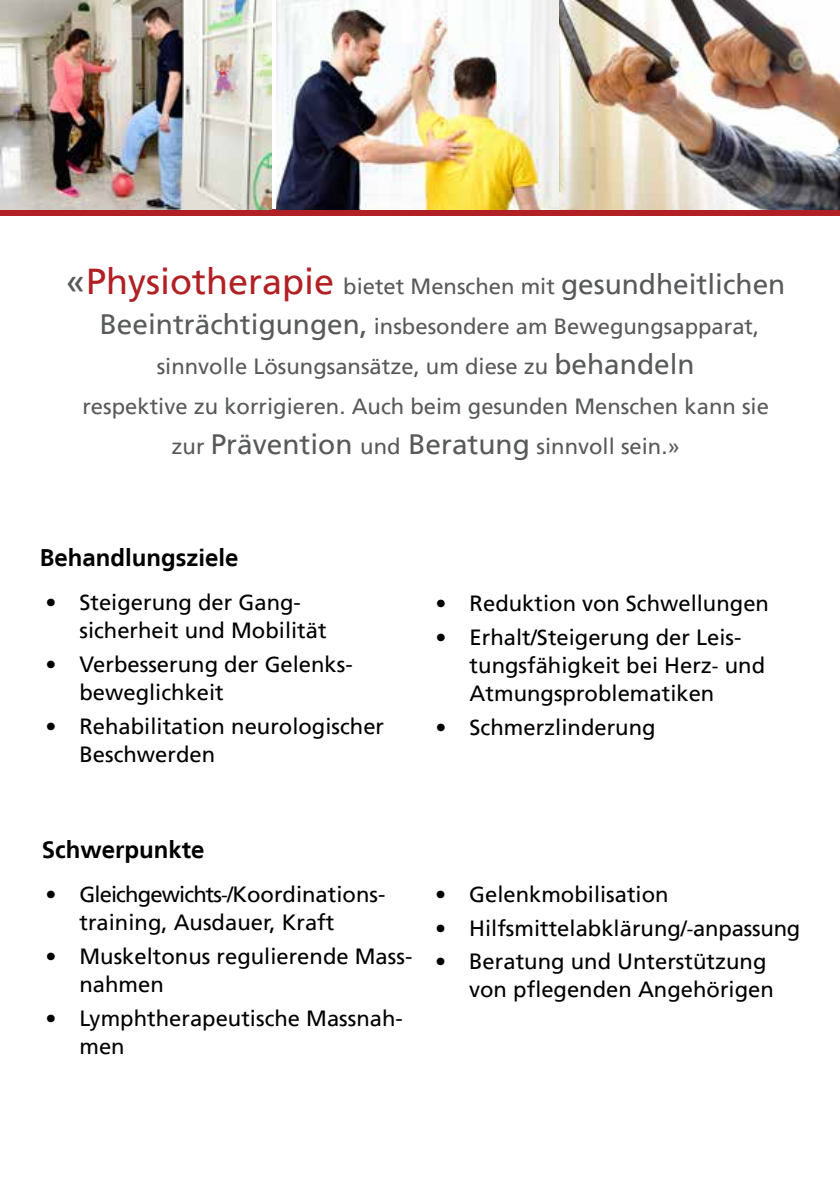
<style>
.page{position:relative;width:840px;height:1191px;background:#fff}
.page>*{position:absolute;margin:0;border:0;box-sizing:border-box;transform-origin:0 0}
.t1{font:700 24px "Frutiger LT";color:#000}
.t2{font:22px/28px "Frutiger LT";color:#000}
.t3{font:22px/40px "Frutiger LT";color:#58595b;text-align:center}
.s1{font-size:36px}
.s2{font-size:36px;color:#b12024}
.s3{font-size:28px}
.s4{font-size:20px}
</style>
<div class="page">
<div style="left:0;top:210px;width:839px;height:6px;background:#b12024"></div>
<img style="left:558px;top:0;width:281px;height:210px">
<img style="left:0;top:0;width:271px;height:210px">
<img style="left:276px;top:0;width:282px;height:210px">
<p class="t3" style="left:66px;top:266px;width:720px"><span class="s1">«</span><span class="s2">Physiotherapie</span> bietet Menschen mit <span class="s3">gesundheitlichen Beeinträchtigungen,</span> insbesondere am Bewegungsapparat, sinnvolle Lösungsansätze, um diese zu <span class="s3">behandeln<br></span>respektive zu korrigieren. Auch beim gesunden Menschen kann sie zur <span class="s3">Prävention</span> und <span class="s3">Beratung</span> sinnvoll sein.»</p>
<p class="t1" style="left:40px;top:544px;width:200px">Behandlungsziele</p>
<p class="t2" style="left:79px;top:589px;width:248px;text-indent:-34px">• Steigerung der Gang&shy;sicherheit und Mobilität</p>
<p class="t2" style="left:79px;top:650px;width:275px;text-indent:-34px">• Verbesserung der Gelenks&shy;beweglichkeit</p>
<p class="t2" style="left:79px;top:712px;width:306px;text-indent:-34px">• Rehabilitation neurologischer<br>Beschwerden</p>
<p class="t2" style="left:435px;top:590px;width:335px">• Reduktion von Schwellungen</p>
<p class="t2" style="left:469px;top:623px;width:297px;text-indent:-34px">• Erhalt/Steigerung der Leis&shy;tungsfähigkeit bei Herz<span class="s4">-</span> und<br>Atmungsproblematiken</p>
<p class="t2" style="left:435px;top:713px;width:221px">• Schmerzlinderung</p>
<p class="t1" style="left:42px;top:835px;width:164px">Schwerpunkte</p>
<p class="t2" style="left:79px;top:880px;width:307px;text-indent:-34px">• Gleichgewichts<span class="s4">‑</span>/Koordinations&shy;training, Ausdauer, Kraft</p>
<p class="t2" style="left:79px;top:942px;width:334px;text-indent:-34px">• Muskeltonus regulierende Mass&shy;nahmen</p>
<p class="t2" style="left:79px;top:1004px;width:325px;text-indent:-34px">• Lymphtherapeutische Massnah&shy;men</p>
<p class="t2" style="left:435px;top:880px;width:235px">• Gelenkmobilisation</p>
<p class="t2" style="left:435px;top:914px;width:366px">• Hilfsmittelabklärung/<span class="s4">-</span>anpassung</p>
<p class="t2" style="left:469px;top:948px;width:306px;text-indent:-34px">• Beratung und Unterstützung von pflegenden Angehörigen</p>
</div>
